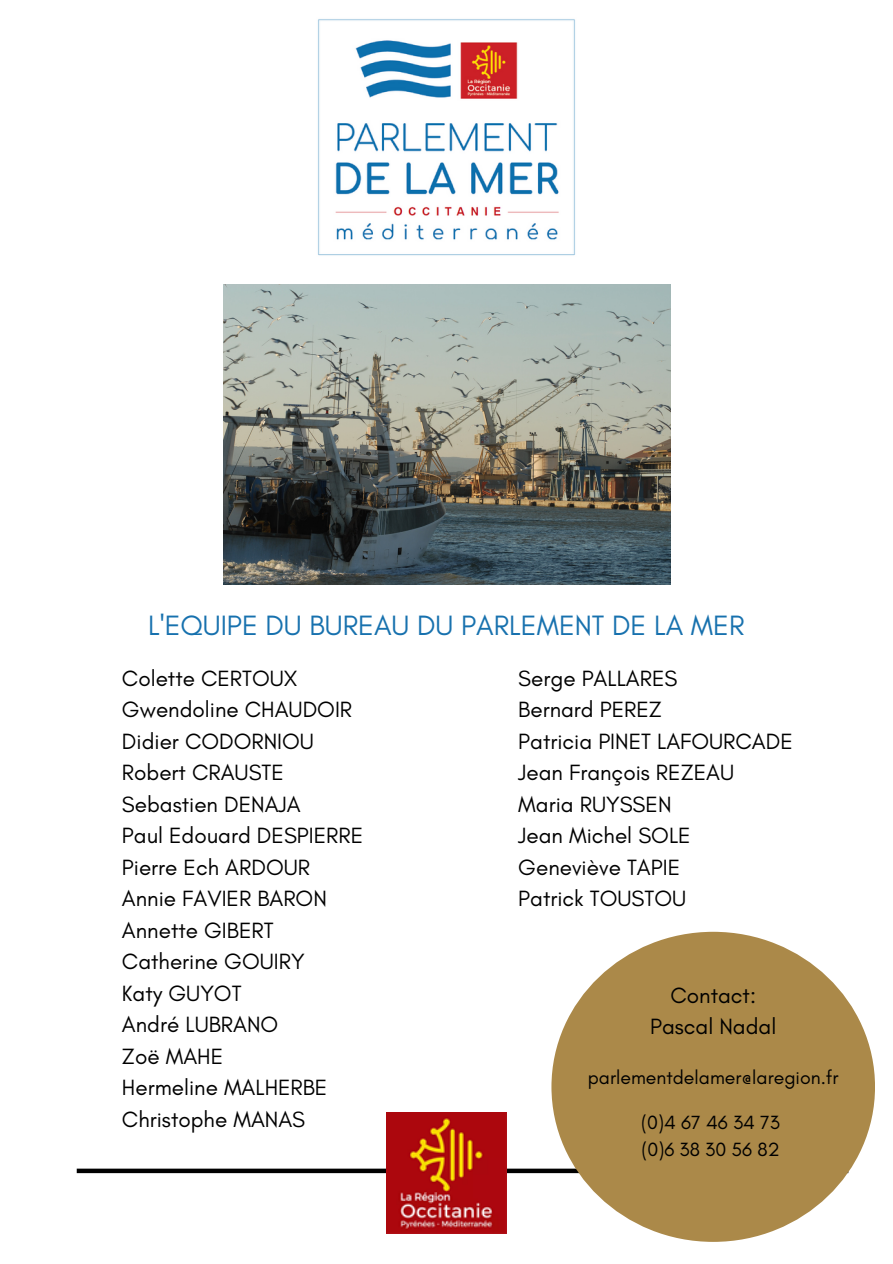
<style>
.page{position:relative;width:893px;height:1264px;background:#fff}
.page>*{position:absolute;margin:0;border:0;box-sizing:border-box;transform-origin:0 0}
.t1{font:28.5px "Glacial Indifference";color:#1771ae}
.t2{font:22.5px/31.5px "Glacial Indifference";color:#000}
.t3{font:19.5px/27px "Glacial Indifference";color:#000}
</style>
<div class="page">
<div style="left:77px;top:1168px;width:771px;height:5px;background:#000"></div>
<div style="left:551px;top:931px;width:323px;height:310px;background:#ab8949;border-radius:50%"></div>
<img style="left:318px;top:19px;width:257px;height:237px">
<img style="left:386px;top:1112px;width:120px;height:121px">
<img style="left:223px;top:284px;width:447px;height:300px">
<p class="t1" style="left:148px;top:607px;width:598px">L'EQUIPE DU BUREAU DU PARLEMENT DE LA MER</p>
<p class="t2" style="left:122px;top:662px;width:243px">Colette CERTOUX<br>Gwendoline CHAUDOIR<br>Didier CODORNIOU<br>Robert CRAUSTE<br>Sebastien DENAJA<br>Paul Edouard DESPIERRE<br>Pierre Ech ARDOUR<br>Annie FAVIER BARON<br>Annette GIBERT<br>Catherine GOUIRY<br>Katy GUYOT<br>André LUBRANO<br>Zoë MAHE<br>Hermeline MALHERBE<br>Christophe MANAS</p>
<p class="t2" style="left:518px;top:662px;width:276px">Serge PALLARES<br>Bernard PEREZ<br>Patricia PINET LAFOURCADE<br>Jean François REZEAU<br>Maria RUYSSEN<br>Jean Michel SOLE<br>Geneviève TAPIE<br>Patrick TOUSTOU</p>
<p class="t2" style="left:650px;top:979px;width:128px;text-align:center">Contact:<br>Pascal Nadal</p>
<p class="t3" style="left:587px;top:1063px;width:252px">parlementdelamer@laregion.fr</p>
<p class="t3" style="left:641px;top:1108px;width:140px">(0)4 67 46 34 73 (0)6 38 30 56 82</p>
</div>
